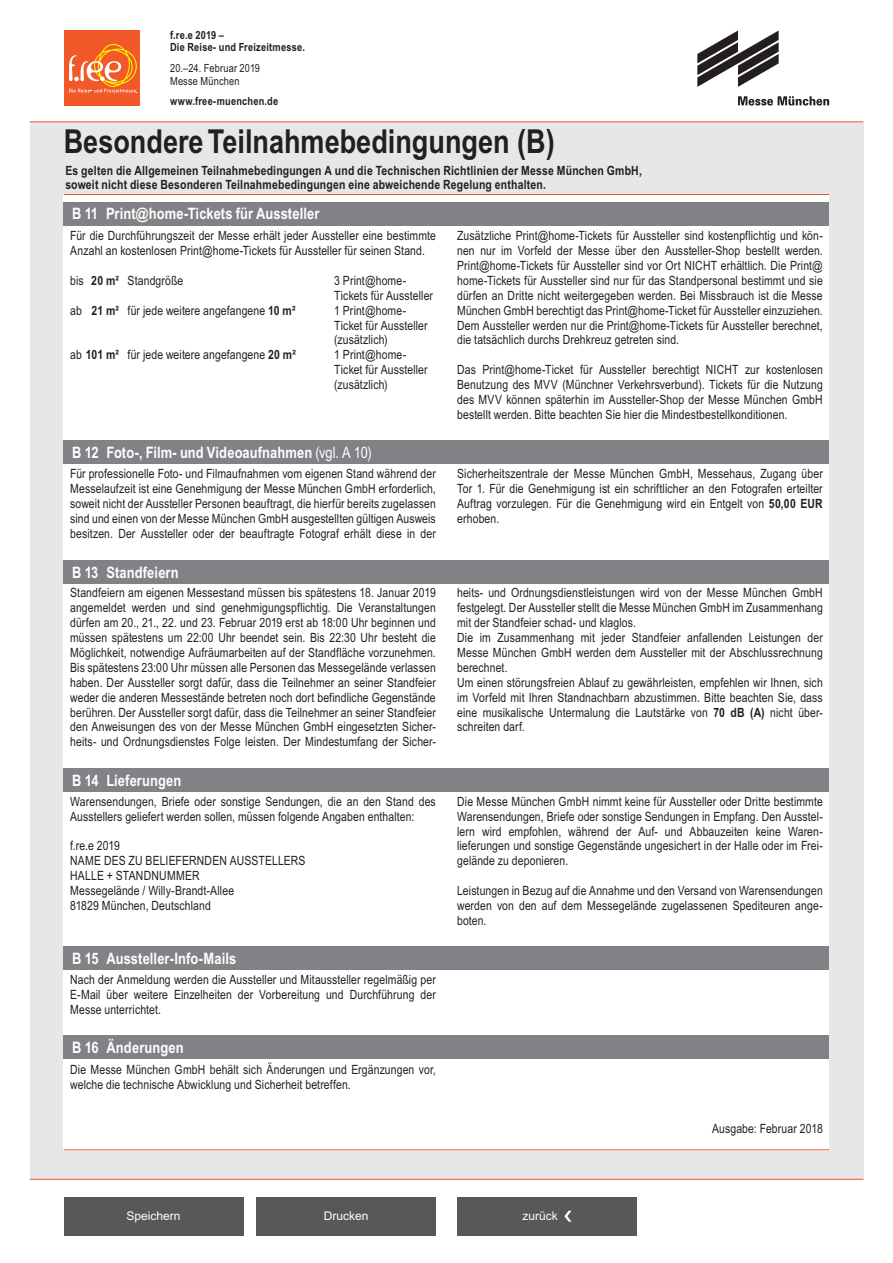
<style>
.page{position:relative;width:893px;height:1263px;background:#fff}
.page>*{position:absolute;margin:0;border:0;box-sizing:border-box;transform-origin:0 0}
.t1{font:700 33px "Arial Narrow";color:#231f20}
.t2{font:700 15.75px "Arial Narrow";letter-spacing:.005em;color:#fff}
.t3{font:12.75px/14.9px "Arial Narrow";letter-spacing:.01em;color:#231f20;text-align:justify}
.t4{font:700 12.75px/14.2px "Arial Narrow";letter-spacing:.015em;color:#231f20}
.t5{font:12px "Arial";color:#fff}
.t6{font:700 11.25px/12.8px "Arial Narrow";letter-spacing:.02em;color:#231f20}
.t7{font:11.25px/12.8px "Arial Narrow";letter-spacing:.015em;color:#231f20}
.s1{font-weight:700}
.s2{font-weight:400}
</style>
<div class="page">
<div style="left:30px;top:122px;width:833px;height:1057px;background:#e6e7e9"></div>
<hr style="left:30px;top:1179px;width:833px;height:1px;background:#f15929">
<div style="left:64px;top:194px;width:765px;height:956px;background:#fff"></div>
<hr style="left:30px;top:121px;width:833px;height:1px;background:#f15929">
<hr style="left:64px;top:1149px;width:765px;height:1px;background:#f15929">
<hr style="left:64px;top:194px;width:765px;height:1px;background:#f15929">
<svg style="left:738px;top:96px;width:91px;height:10px"></svg>
<svg style="left:697px;top:31px;width:82px;height:56px"></svg>
<div style="left:457px;top:1197px;width:180px;height:38px;background:#57585a"></div>
<svg style="left:564px;top:1211px;width:7px;height:11px"></svg>
<div style="left:64px;top:1197px;width:179px;height:38px;background:#57585a"></div>
<div style="left:256px;top:1197px;width:180px;height:38px;background:#57585a"></div>
<div style="left:64px;top:946px;width:765px;height:23px;background:#808285"></div>
<div style="left:64px;top:1035px;width:765px;height:24px;background:#808285"></div>
<div style="left:64px;top:560px;width:765px;height:24px;background:#808285"></div>
<div style="left:64px;top:440px;width:765px;height:23px;background:#808285"></div>
<div style="left:64px;top:769px;width:765px;height:23px;background:#808285"></div>
<div style="left:64px;top:202px;width:765px;height:23px;background:#808285"></div>
<div style="left:64px;top:30px;width:75px;height:75px;background:#f15929"></div>
<svg style="left:69px;top:44px;width:68px;height:49px"></svg>
<p class="t6" style="left:170px;top:28px;width:136px">f.re.e 2019 –<br>Die Reise- und Freizeitmesse.</p>
<p class="t7" style="left:170px;top:61px;width:92px">20.–24. Februar 2019<br>Messe München</p>
<p class="t6" style="left:170px;top:95px;width:110px">www.free-muenchen.de</p>
<h1 class="t1" style="left:64px;top:116px;width:492px">Besondere Teilnahmebedingungen (B)</h1>
<p class="t4" style="left:65px;top:162px;width:578px">Es gelten die Allgemeinen Teilnahmebedingungen A und die Technischen Richtlinien der Messe München GmbH, soweit nicht diese Besonderen Teilnahmebedingungen eine abweichende Regelung enthalten.</p>
<p class="t2" style="left:72px;top:202px;width:249px">B 11 Print@home-Tickets für Aussteller</p>
<p class="t3" style="left:70px;top:228px;width:367px">Für die Durchführungszeit der Messe erhält jeder Aussteller eine bestimmte<br>Anzahl an kostenlosen Print@home-Tickets für Aussteller für seinen Stand.</p>
<p class="t3" style="left:70px;top:272px;width:115px">bis <span class="s1">20 m²</span> Standgröße</p>
<p class="t3" style="left:334px;top:272px;width:100px">3 Print@home-<br>Tickets für Aussteller</p>
<p class="t3" style="left:70px;top:302px;width:227px">ab <span class="s1">21 m²</span> für jede weitere angefangene <span class="s1">10 m²</span></p>
<p class="t3" style="left:334px;top:302px;width:95px;text-align:left">1 Print@home-<br>Ticket für Aussteller (zusätzlich)</p>
<p class="t3" style="left:70px;top:347px;width:227px">ab <span class="s1">101 m²</span> für jede weitere angefangene <span class="s1">20 m²</span></p>
<p class="t3" style="left:334px;top:347px;width:95px;text-align:left">1 Print@home-<br>Ticket für Aussteller (zusätzlich)</p>
<p class="t2" style="left:72px;top:440px;width:301px">B 12 Foto-, Film- und Videoaufnahmen <span class="s2">(vgl. A 10)</span></p>
<p class="t3" style="left:70px;top:466px;width:367px">Für professionelle Foto- und Filmaufnahmen vom eigenen Stand während der Messelaufzeit ist eine Genehmigung der Messe München GmbH erforderlich, soweit nicht der Aussteller Personen beauftragt, die hierfür bereits zugelassen sind und einen von der Messe München GmbH ausgestellten gültigen Ausweis besitzen. Der Aussteller oder der beauftragte Fotograf erhält diese in der</p>
<p class="t2" style="left:72px;top:560px;width:108px">B 13 Standfeiern</p>
<p class="t3" style="left:70px;top:585px;width:367px">Standfeiern am eigenen Messestand müssen bis spätestens 18. Januar 2019 angemeldet werden und sind genehmigungspflichtig. Die Veranstaltungen dürfen am 20., 21., 22. und 23. Februar 2019 erst ab 18:00 Uhr beginnen und müssen spätestens um 22:00 Uhr beendet sein. Bis 22:30 Uhr besteht die Möglichkeit, notwendige Aufräumarbeiten auf der Standfläche vorzunehmen.<br>Bis spätestens 23:00 Uhr müssen alle Personen das Messegelände verlassen haben. Der Aussteller sorgt dafür, dass die Teilnehmer an seiner Standfeier weder die anderen Messestände betreten noch dort befindliche Gegenstände berühren. Der Aussteller sorgt dafür, dass die Teilnehmer an seiner Standfeier den Anweisungen des von der Messe München GmbH eingesetzten Sicher&shy;heits- und Ordnungsdienstes Folge leisten. Der Mindestumfang der Sicher-</p>
<p class="t2" style="left:72px;top:769px;width:111px">B 14 Lieferungen</p>
<p class="t3" style="left:70px;top:793px;width:367px">Warensendungen, Briefe oder sonstige Sendungen, die an den Stand des<br>Ausstellers geliefert werden sollen, müssen folgende Angaben enthalten:</p>
<p class="t3" style="left:70px;top:838px;width:237px;text-align:left">f.re.e 2019<br>NAME DES ZU BELIEFERNDEN AUSSTELLERS<br>HALLE + STANDNUMMER<br>Messegelände / Willy-Brandt-Allee<br>81829 München, Deutschland</p>
<p class="t2" style="left:72px;top:946px;width:165px">B 15 Aussteller-Info-Mails</p>
<p class="t3" style="left:70px;top:972px;width:367px">Nach der Anmeldung werden die Aussteller und Mitaussteller regelmäßig per E-Mail über weitere Einzelheiten der Vorbereitung und Durchführung der Messe unterrichtet.</p>
<p class="t2" style="left:72px;top:1035px;width:113px">B 16 Änderungen</p>
<p class="t3" style="left:70px;top:1061px;width:367px">Die Messe München GmbH behält sich Änderungen und Ergänzungen vor, welche die technische Abwicklung und Sicherheit betreffen.</p>
<p class="t3" style="left:457px;top:228px;width:367px">Zusätzliche Print@home-Tickets für Aussteller sind kostenpflichtig und kön&shy;nen nur im Vorfeld der Messe über den Aussteller-Shop bestellt werden.<br>Print@home-Tickets für Aussteller sind vor Ort NICHT erhältlich. Die Print@ home-Tickets für Aussteller sind nur für das Standpersonal bestimmt und sie dürfen an Dritte nicht weitergegeben werden. Bei Missbrauch ist die Messe München GmbH berechtigt das Print@home-Ticket für Aussteller einzuziehen.<br>Dem Aussteller werden nur die Print@home-Tickets für Aussteller berechnet, die tatsächlich durchs Drehkreuz getreten sind.</p>
<p class="t3" style="left:457px;top:362px;width:367px">Das Print@home-Ticket für Aussteller berechtigt NICHT zur kostenlosen Benutzung des MVV (Münchner Verkehrsverbund). Tickets für die Nutzung des MVV können späterhin im Aussteller-Shop der Messe München GmbH bestellt werden. Bitte beachten Sie hier die Mindestbestellkonditionen.</p>
<p class="t3" style="left:457px;top:466px;width:367px">Sicherheitszentrale der Messe München GmbH, Messehaus, Zugang über Tor 1. Für die Genehmigung ist ein schriftlicher an den Fotografen erteilter Auftrag vorzulegen. Für die Genehmigung wird ein Entgelt von <span class="s1">50,00 EUR </span>erhoben.</p>
<p class="t3" style="left:457px;top:585px;width:367px;text-align:left">heits- und Ordnungsdienstleistungen wird von der Messe München GmbH festgelegt. Der Aussteller stellt die Messe München GmbH im Zusammenhang mit der Standfeier schad- und klaglos.<br>Die im Zusammenhang mit jeder Standfeier anfallenden Leistungen der Messe München GmbH werden dem Aussteller mit der Abschlussrechnung berechnet.<br>Um einen störungsfreien Ablauf zu gewährleisten, empfehlen wir Ihnen, sich im Vorfeld mit Ihren Standnachbarn abzustimmen. Bitte beachten Sie, dass eine musikalische Untermalung die Lautstärke von <span class="s1">70 dB (A)</span> nicht über&shy;schreiten darf.</p>
<p class="t3" style="left:457px;top:793px;width:367px">Die Messe München GmbH nimmt keine für Aussteller oder Dritte bestimmte Warensendungen, Briefe oder sonstige Sendungen in Empfang. Den Ausstel&shy;lern wird empfohlen, während der Auf- und Abbauzeiten keine Waren&shy;lieferungen und sonstige Gegenstände ungesichert in der Halle oder im Frei&shy;gelände zu deponieren.</p>
<p class="t3" style="left:457px;top:883px;width:367px">Leistungen in Bezug auf die Annahme und den Versand von Warensendungen werden von den auf dem Messegelände zugelassenen Spediteuren ange&shy;boten.</p>
<p class="t3" style="left:712px;top:1121px;width:112px">Ausgabe: Februar 2018</p>
<p class="t5" style="left:127px;top:1208px;width:56px">Speichern</p>
<p class="t5" style="left:324px;top:1208px;width:46px">Drucken</p>
<p class="t5" style="left:522px;top:1208px;width:37px">zurück</p>
</div>
